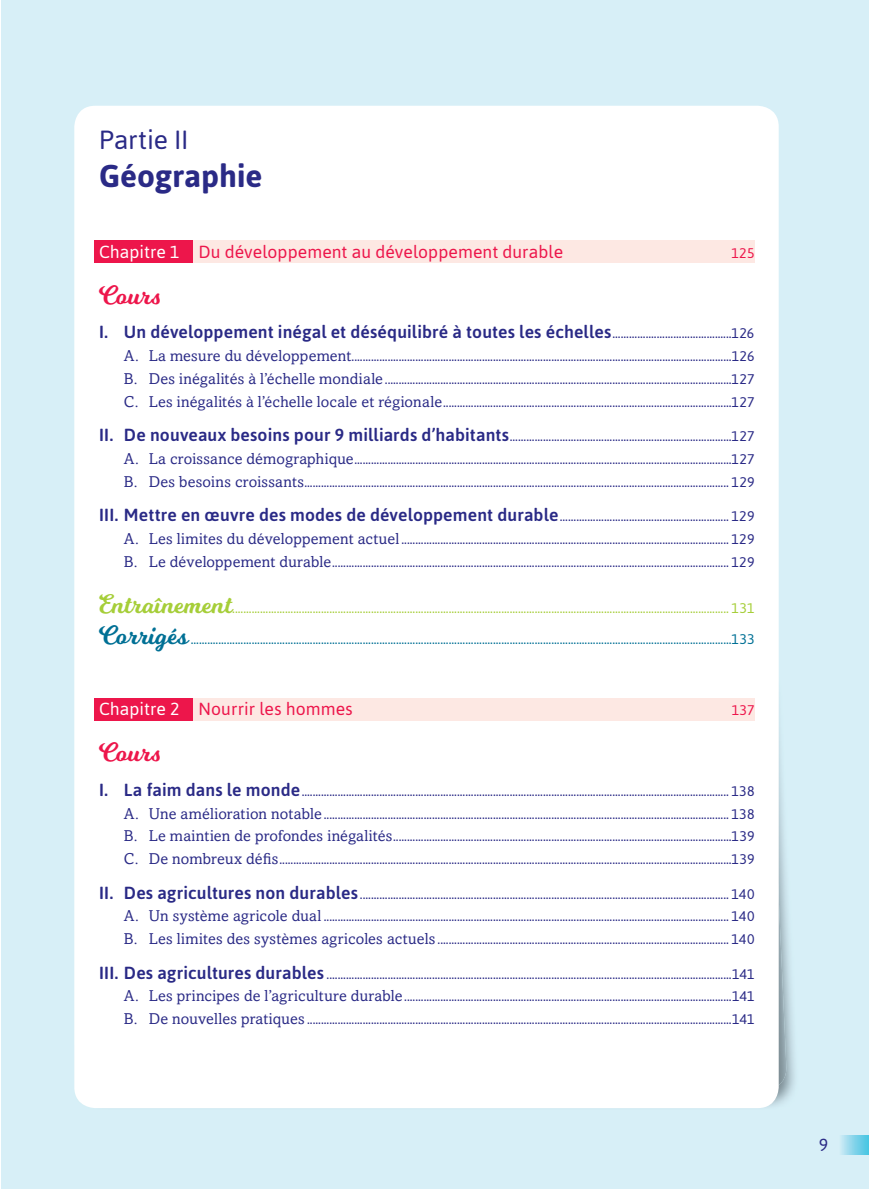
<style>
.page{position:relative;width:869px;height:1189px;background:#fff}
.page>*{position:absolute;margin:0;border:0;box-sizing:border-box;transform-origin:0 0}
.t1{font:700 31.5px "Asap";color:#2a2a86}
.t2{font:26.25px "Milkshake";letter-spacing:.005em;color:#ed164b}
.t3{font:26.25px "Asap";letter-spacing:-.01em;color:#2a2a86}
.t4{font:500 17.5px "Asap";letter-spacing:.01em;color:#2a2a86}
.t5{font:17.5px "Asap";color:#ed164b}
.t6{font:17.5px "Asap";color:#2a2a86}
.t7{font:14px/22.8px "Asap";letter-spacing:.015em;color:#2a2a86;text-align:justify}
.t8{font:14px "Asap";color:#007095}
.t9{font:14px "Asap";color:#a6ce39}
.t10{font:14px "Asap";letter-spacing:.025em;color:#ed164b}
.s1{color:#fff}
.s2{font-weight:400;font-size:14px}
.s3{font-family:"Amasis MT Std";font-size:15.75px}
.s4{font-weight:500;font-size:17.5px}
.s5{font-family:"Milkshake";font-size:26.25px}
</style>
<div class="page">
<div style="left:1px;top:0;width:867px;height:1189px;background:#d7eff7"></div>
<div style="left:838px;top:1135px;width:30px;height:19px;background:linear-gradient(to right,#d4ebf6,#4bc5e3)"></div>
<div style="left:74px;top:106px;width:704px;height:1002px;background:#fff;border-radius:21px"></div>
<div style="left:94px;top:240px;width:99px;height:23px;background:#ed164b"></div>
<div style="left:193px;top:240px;width:561px;height:23px;background:#fde8e3"></div>
<div style="left:94px;top:698px;width:99px;height:22px;background:#ed164b"></div>
<div style="left:193px;top:697px;width:561px;height:23px;background:#fde8e3"></div>
<h2 class="t3" style="left:99px;top:129px;width:91px">Partie II</h2>
<h1 class="t1" style="left:99px;top:163px;width:165px">Géographie</h1>
<p class="t5" style="left:99px;top:244px;width:465px"><span class="s1">Chapitre 1</span> Du développement au développement durable</p>
<p class="t10" style="left:731px;top:247px;width:25px">125</p>
<h2 class="t2" style="left:99px;top:285px;width:62px">Cours</h2>
<p class="t4" style="left:99px;top:325px;width:656px">I. Un développement inégal et déséquilibré à toutes les échelles <span class="s2">...........................................126</span></p>
<p class="t7" style="left:124px;top:346px;width:632px"><span class="s3">A. La mesure du développement</span> .........................................................................................................................................126<br><span class="s3">B. Des inégalités à l’échelle mondiale</span> .............................................................................................................................127<br><span class="s3">C. Les inégalités à l’échelle locale et régionale</span> ........................................................................................................127</p>
<p class="t7" style="left:124px;top:426px;width:632px;text-indent:-25px"><span class="s4">II. De nouveaux besoins pour 9 milliards d’habitants</span> ................................................................................127<br><span class="s3">A. La croissance démographique</span> ........................................................................................................................................127<br><span class="s3">B. Des besoins croissants</span> ......................................................................................................................................................... 129</p>
<p class="t7" style="left:124px;top:506px;width:632px;text-indent:-25px"><span class="s4">III. Mettre en œuvre des modes de développement durable</span> ............................................................. 129<br><span class="s3">A. Les limites du développement actuel</span> ...................................................................................................................... 129<br><span class="s3">B. Le développement durable</span> ............................................................................................................................................... 129</p>
<p class="t9" style="left:99px;top:602px;width:656px"><span class="s5">Entraînement</span>................................................................................................................................................................................... 131</p>
<p class="t8" style="left:99px;top:634px;width:656px"><span class="s5">Corrigés</span> ...................................................................................................................................................................................................133</p>
<p class="t5" style="left:99px;top:702px;width:255px"><span class="s1">Chapitre 2</span> Nourrir les hommes</p>
<p class="t10" style="left:731px;top:704px;width:24px">137</p>
<h2 class="t2" style="left:99px;top:743px;width:62px">Cours</h2>
<p class="t7" style="left:124px;top:780px;width:632px;text-indent:-25px"><span class="s4">I. La faim dans le monde</span> .......................................................................................................................................................... 138<br><span class="s3">A. Une amélioration notable</span> .................................................................................................................................................. 138<br><span class="s3">B. Le maintien de profondes inégalités</span> ..........................................................................................................................139<br><span class="s3">C. De nombreux défis</span> ...................................................................................................................................................................139</p>
<p class="t7" style="left:124px;top:883px;width:632px;text-indent:-25px"><span class="s4">II. Des agricultures non durables</span> ..................................................................................................................................... 140<br><span class="s3">A. Un système agricole dual</span> .................................................................................................................................................. 140<br><span class="s3">B. Les limites des systèmes agricoles actuels</span> ......................................................................................................... 140</p>
<p class="t7" style="left:124px;top:963px;width:632px;text-indent:-25px"><span class="s4">III. Des agricultures durables</span> ..................................................................................................................................................141<br><span class="s3">A. Les principes de l’agriculture durable</span> ......................................................................................................................141<br><span class="s3">B. De nouvelles pratiques</span> .........................................................................................................................................................141</p>
<p class="t6" style="left:818px;top:1138px;width:11px">9</p>
</div>
